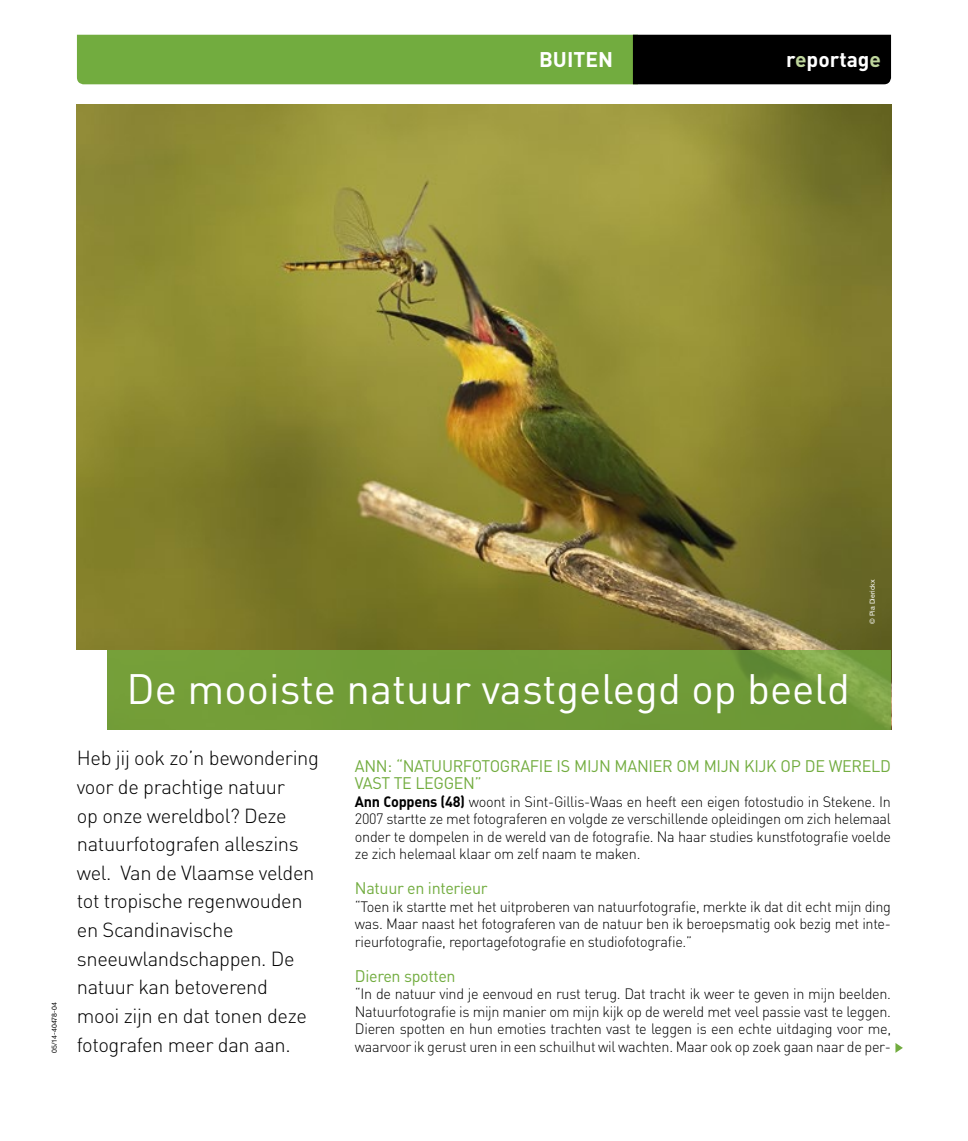
<style>
.page{position:relative;width:968px;height:1141px;background:#fff}
.page>*{position:absolute;margin:0;border:0;box-sizing:border-box;transform-origin:0 0}
.t1{font:42px "DIN";color:#fff}
.t2{font:700 21px "DIN";color:#fff}
.t3{font:300 20.12px/28.7px "DIN";letter-spacing:-.02em;color:#000}
.t4{font:16.62px/17.5px "DIN";letter-spacing:-.02em;color:#72ac3f}
.t5{font:300 14.88px/17.5px "DIN";letter-spacing:-.02em;color:#000;text-align:justify}
.t6{font:7px "Helvetica Neue LT Std";color:#000}
.t7{font:7px "Helvetica Neue LT Std";color:#fff}
.s1{color:#bed59c}
.s2{font-weight:700}
</style>
<div class="page">
<svg style="left:77px;top:35px;width:813px;height:49px;background:#4e762b"></svg>
<svg style="left:895px;top:1043px;width:7px;height:10px"></svg>
<img style="left:77px;top:104px;width:813px;height:546px">
<svg style="left:107px;top:650px;width:783px;height:79px;background:#719b38"></svg>
<h2 class="t2" style="left:539px;top:46px;width:75px">BUITEN</h2>
<h2 class="t2" style="left:786px;top:46px;width:96px">r<span class="s1">e</span>portag<span class="s1">e</span></h2>
<p class="t6" style="left:50px;top:1053px;width:52px;rotate:-90deg">05/14-40478-04</p>
<p class="t7" style="left:867px;top:624px;width:46px;rotate:-90deg">© Pia Dierickx</p>
<h1 class="t1" style="left:126px;top:662px;width:724px">De mooiste natuur vastgelegd op beeld</h1>
<p class="t3" style="left:77px;top:743px;width:243px">Heb jij ook zo’n bewondering voor de prachtige natuur<br>op onze wereldbol? Deze natuurfotografen alleszins wel. Van de Vlaamse velden tot tropische regenwouden en Scandinavische sneeuwlandschappen. De natuur kan betoverend<br>mooi zijn en dat tonen deze</p>
<p class="t4" style="left:355px;top:757px;width:537px">ANN: “NATUURFOTOGRAFIE IS MIJN MANIER OM MIJN KIJK OP DE WERELD<br>VAST TE LEGGEN”</p>
<p class="t5" style="left:355px;top:793px;width:537px"><span class="s2">Ann Coppens (48)</span> woont in Sint-Gillis-Waas en heeft een eigen fotostudio in Stekene. In 2007 startte ze met fotograferen en volgde ze verschillende opleidingen om zich helemaal onder te dompelen in de wereld van de fotografie. Na haar studies kunstfotografie voelde ze zich helemaal klaar om zelf naam te maken.</p>
<p class="t4" style="left:355px;top:879px;width:134px">Natuur en interieur</p>
<p class="t5" style="left:355px;top:898px;width:537px">“Toen ik startte met het uitproberen van natuurfotografie, merkte ik dat dit echt mijn ding was. Maar naast het fotograferen van de natuur ben ik beroepsmatig ook bezig met inte&shy;rieurfotografie, reportagefotografie en studiofotografie.”</p>
<p class="t4" style="left:355px;top:967px;width:102px">Dieren spotten</p>
<p class="t5" style="left:355px;top:985px;width:537px">“In de natuur vind je eenvoud en rust terug. Dat tracht ik weer te geven in mijn beelden.<br>Natuurfotografie is mijn manier om mijn kijk op de wereld met veel passie vast te leggen.<br>Dieren spotten en hun emoties trachten vast te leggen is een echte uitdaging voor me, waarvoor ik gerust uren in een schuilhut wil wachten. Maar ook op zoek gaan naar de per-</p>
<h3 class="t3" style="left:77px;top:1030px;width:215px">fotografen meer dan aan.</h3>
</div>
